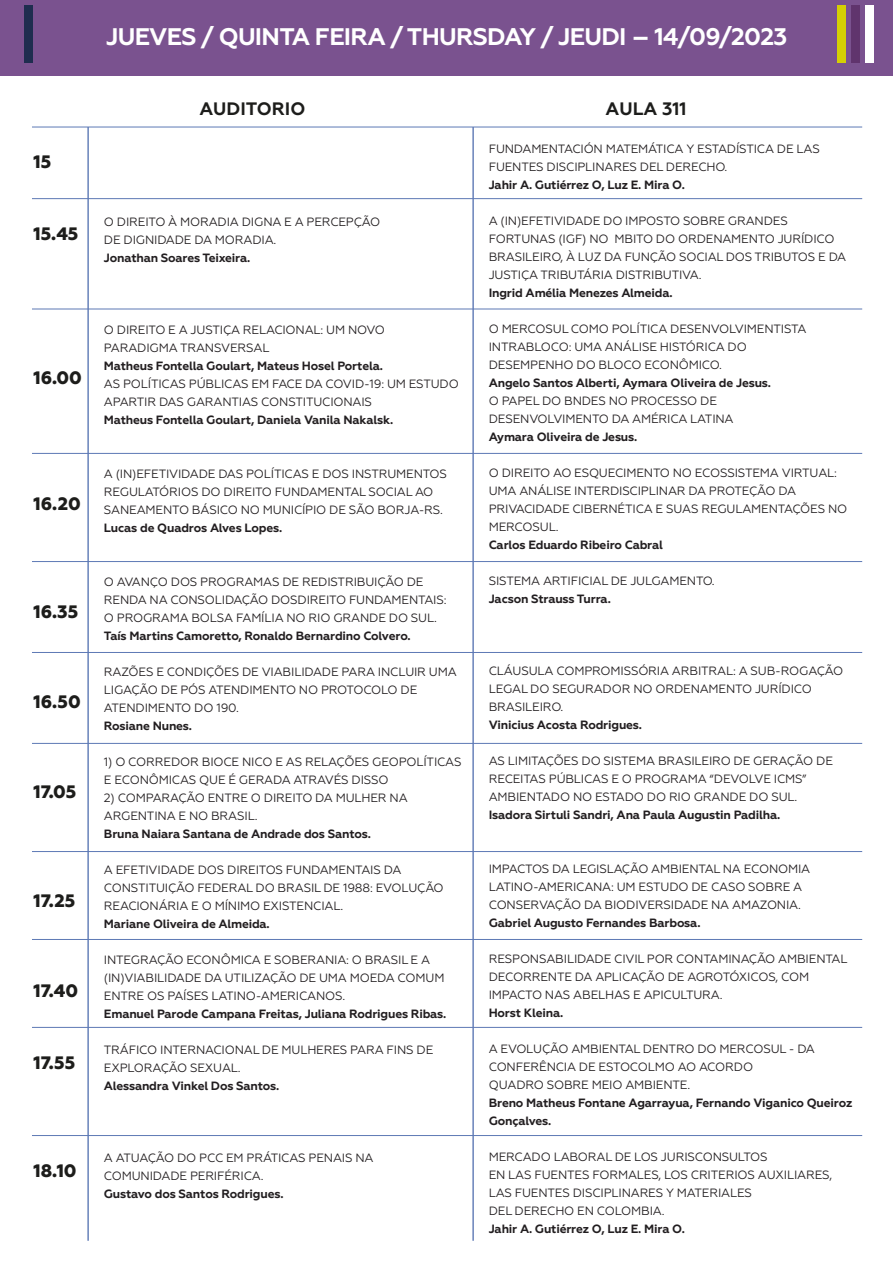
<style>
.page{position:relative;width:893px;height:1263px;background:#fff}
.page>*{position:absolute;margin:0;border:0;box-sizing:border-box;transform-origin:0 0}
.t1{font:700 24px "Geometria";letter-spacing:-.03em;color:#fff}
.t2{font:800 18px "Geometria";color:#1d1d1b}
.t3{font:700 18px "Geometria";color:#1d1d1b}
.t4{font:12px/18px "Geometria";letter-spacing:-.015em;color:#221e20}
.t5{font:700 12px/18px "Geometria";letter-spacing:-.015em;color:#221e20}
</style>
<div class="page">
<div style="left:0;top:0;width:893px;height:75px;background:#7a528f"></div>
<div style="left:24px;top:5px;width:8px;height:58px;background:#1f2d4f"></div>
<div style="left:837px;top:5px;width:8px;height:58px;background:#d5cf04"></div>
<div style="left:865px;top:5px;width:8px;height:58px;background:#fff"></div>
<div style="left:851px;top:5px;width:8px;height:58px;background:#60346d"></div>
<hr style="left:87px;top:127px;width:2px;height:1114px;background:#5d79b5">
<hr style="left:32px;top:127px;width:830px;height:1px;background:#5d79b5">
<hr style="left:32px;top:198px;width:830px;height:1px;background:#5d79b5">
<hr style="left:32px;top:309px;width:830px;height:1px;background:#5d79b5">
<hr style="left:32px;top:453px;width:830px;height:1px;background:#5d79b5">
<hr style="left:32px;top:561px;width:830px;height:1px;background:#5d79b5">
<hr style="left:32px;top:743px;width:830px;height:1px;background:#5d79b5">
<hr style="left:32px;top:851px;width:830px;height:1px;background:#5d79b5">
<hr style="left:32px;top:939px;width:830px;height:1px;background:#5d79b5">
<hr style="left:32px;top:1027px;width:830px;height:1px;background:#5d79b5">
<hr style="left:32px;top:1135px;width:830px;height:1px;background:#5d79b5">
<hr style="left:32px;top:652px;width:830px;height:1px;background:#5d79b5">
<hr style="left:472px;top:127px;width:2px;height:1114px;background:#5d79b5">
<h2 class="t2" style="left:34px;top:151px;width:19px">15</h2>
<h2 class="t2" style="left:34px;top:223px;width:46px">15.45</h2>
<h2 class="t2" style="left:34px;top:367px;width:50px">16.00</h2>
<h2 class="t2" style="left:34px;top:493px;width:49px">16.20</h2>
<h2 class="t2" style="left:34px;top:601px;width:46px">16.35</h2>
<h2 class="t2" style="left:34px;top:691px;width:49px">16.50</h2>
<h2 class="t2" style="left:34px;top:781px;width:44px">17.05</h2>
<h2 class="t2" style="left:34px;top:889px;width:43px">17.25</h2>
<h2 class="t2" style="left:34px;top:979px;width:46px">17.40</h2>
<h2 class="t2" style="left:34px;top:1051px;width:43px">17.55</h2>
<h2 class="t2" style="left:34px;top:1159px;width:45px">18.10</h2>
<h1 class="t1" style="left:106px;top:23px;width:683px">JUEVES / QUINTA FEIRA / THURSDAY / JEUDI – 14/09/2023</h1>
<h2 class="t3" style="left:199px;top:98px;width:107px">AUDITORIO</h2>
<h2 class="t3" style="left:606px;top:98px;width:82px">AULA 311</h2>
<p class="t4" style="left:104px;top:213px;width:278px">O DIREITO À MORADIA DIGNA E A PERCEPÇÃO<br>DE DIGNIDADE DA MORADIA.</p>
<p class="t5" style="left:104px;top:249px;width:148px">Jonathan Soares Teixeira.</p>
<p class="t4" style="left:104px;top:321px;width:282px">O DIREITO E A JUSTIÇA RELACIONAL: UM NOVO<br>PARADIGMA TRANSVERSAL</p>
<p class="t5" style="left:104px;top:357px;width:281px">Matheus Fontella Goulart, Mateus Hosel Portela.</p>
<p class="t4" style="left:104px;top:375px;width:356px">AS POLÍTICAS PÚBLICAS EM FACE DA COVID-19: UM ESTUDO<br>APARTIR DAS GARANTIAS CONSTITUCIONAIS</p>
<p class="t5" style="left:104px;top:411px;width:291px">Matheus Fontella Goulart, Daniela Vanila Nakalsk.</p>
<p class="t4" style="left:104px;top:465px;width:345px">A (IN)EFETIVIDADE DAS POLÍTICAS E DOS INSTRUMENTOS<br>REGULATÓRIOS DO DIREITO FUNDAMENTAL SOCIAL AO<br>SANEAMENTO BÁSICO NO MUNICÍPIO DE SÃO BORJA-RS.</p>
<p class="t5" style="left:104px;top:519px;width:180px">Lucas de Quadros Alves Lopes.</p>
<p class="t4" style="left:104px;top:573px;width:344px">O AVANÇO DOS PROGRAMAS DE REDISTRIBUIÇÃO DE<br>RENDA NA CONSOLIDAÇÃO DOSDIREITO FUNDAMENTAIS:<br>O PROGRAMA BOLSA FAMÍLIA NO RIO GRANDE DO SUL.</p>
<p class="t5" style="left:104px;top:627px;width:308px">Taís Martins Camoretto, Ronaldo Bernardino Colvero.</p>
<p class="t4" style="left:104px;top:663px;width:354px">RAZÕES E CONDIÇÕES DE VIABILIDADE PARA INCLUIR UMA<br>LIGAÇÃO DE PÓS ATENDIMENTO NO PROTOCOLO DE<br>ATENDIMENTO DO 190.</p>
<p class="t5" style="left:104px;top:717px;width:90px">Rosiane Nunes.</p>
<p class="t4" style="left:104px;top:753px;width:359px">1) O CORREDOR BIOCE NICO E AS RELAÇÕES GEOPOLÍTICAS<br>E ECONÔMICAS QUE É GERADA ATRAVÉS DISSO</p>
<p class="t4" style="left:104px;top:789px;width:305px">2) COMPARAÇÃO ENTRE O DIREITO DA MULHER NA<br>ARGENTINA E NO BRASIL.</p>
<p class="t5" style="left:104px;top:825px;width:269px">Bruna Naiara Santana de Andrade dos Santos.</p>
<p class="t4" style="left:104px;top:861px;width:341px">A EFETIVIDADE DOS DIREITOS FUNDAMENTAIS DA<br>CONSTITUIÇÃO FEDERAL DO BRASIL DE 1988: EVOLUÇÃO<br>REACIONÁRIA E O MÍNIMO EXISTENCIAL.</p>
<p class="t5" style="left:104px;top:915px;width:167px">Mariane Oliveira de Almeida.</p>
<p class="t4" style="left:104px;top:951px;width:342px">INTEGRAÇÃO ECONÔMICA E SOBERANIA: O BRASIL E A (IN)VIABILIDADE DA UTILIZAÇÃO DE UMA MOEDA COMUM<br>ENTRE OS PAÍSES LATINO-AMERICANOS.</p>
<p class="t5" style="left:104px;top:1005px;width:344px">Emanuel Parode Campana Freitas, Juliana Rodrigues Ribas.</p>
<p class="t4" style="left:104px;top:1041px;width:331px">TRÁFICO INTERNACIONAL DE MULHERES PARA FINS DE<br>EXPLORAÇÃO SEXUAL.</p>
<p class="t5" style="left:104px;top:1077px;width:177px">Alessandra Vinkel Dos Santos.</p>
<p class="t4" style="left:104px;top:1149px;width:271px">A ATUAÇÃO DO PCC EM PRÁTICAS PENAIS NA<br>COMUNIDADE PERIFÉRICA.</p>
<p class="t5" style="left:104px;top:1185px;width:181px">Gustavo dos Santos Rodrigues.</p>
<p class="t4" style="left:489px;top:140px;width:333px">FUNDAMENTACIÓN MATEMÁTICA Y ESTADÍSTICA DE LAS<br>FUENTES DISCIPLINARES DEL DERECHO.</p>
<p class="t5" style="left:489px;top:176px;width:198px">Jahir A. Gutiérrez O, Luz E. Mira O.</p>
<p class="t4" style="left:489px;top:212px;width:359px">A (IN)EFETIVIDADE DO IMPOSTO SOBRE GRANDES FORTUNAS (IGF) NO MBITO DO ORDENAMENTO JURÍDICO BRASILEIRO, À LUZ DA FUNÇÃO SOCIAL DOS TRIBUTOS E DA JUSTIÇA TRIBUTÁRIA DISTRIBUTIVA.</p>
<p class="t5" style="left:489px;top:284px;width:185px">Ingrid Amélia Menezes Almeida.</p>
<p class="t4" style="left:489px;top:320px;width:319px">O MERCOSUL COMO POLÍTICA DESENVOLVIMENTISTA<br>INTRABLOCO: UMA ANÁLISE HISTÓRICA DO<br>DESEMPENHO DO BLOCO ECONÔMICO.</p>
<p class="t5" style="left:489px;top:374px;width:284px">Angelo Santos Alberti, Aymara Oliveira de Jesus.</p>
<p class="t4" style="left:489px;top:392px;width:246px">O PAPEL DO BNDES NO PROCESSO DE<br>DESENVOLVIMENTO DA AMÉRICA LATINA</p>
<p class="t5" style="left:489px;top:428px;width:150px">Aymara Oliveira de Jesus.</p>
<p class="t4" style="left:489px;top:464px;width:360px">O DIREITO AO ESQUECIMENTO NO ECOSSISTEMA VIRTUAL:<br>UMA ANÁLISE INTERDISCIPLINAR DA PROTEÇÃO DA PRIVACIDADE CIBERNÉTICA E SUAS REGULAMENTAÇÕES NO MERCOSUL.</p>
<p class="t5" style="left:489px;top:536px;width:176px">Carlos Eduardo Ribeiro Cabral</p>
<p class="t4" style="left:489px;top:572px;width:228px">SISTEMA ARTIFICIAL DE JULGAMENTO.</p>
<p class="t5" style="left:489px;top:590px;width:124px">Jacson Strauss Turra.</p>
<p class="t4" style="left:489px;top:662px;width:356px">CLÁUSULA COMPROMISSÓRIA ARBITRAL: A SUB-ROGAÇÃO<br>LEGAL DO SEGURADOR NO ORDENAMENTO JURÍDICO<br>BRASILEIRO.</p>
<p class="t5" style="left:489px;top:716px;width:155px">Vinicius Acosta Rodrigues.</p>
<p class="t4" style="left:489px;top:752px;width:346px">AS LIMITAÇÕES DO SISTEMA BRASILEIRO DE GERAÇÃO DE<br>RECEITAS PÚBLICAS E O PROGRAMA “DEVOLVE ICMS”<br>AMBIENTADO NO ESTADO DO RIO GRANDE DO SUL.</p>
<p class="t5" style="left:489px;top:806px;width:293px">Isadora Sirtuli Sandri, Ana Paula Augustin Padilha.</p>
<p class="t4" style="left:489px;top:860px;width:323px">IMPACTOS DA LEGISLAÇÃO AMBIENTAL NA ECONOMIA<br>LATINO-AMERICANA: UM ESTUDO DE CASO SOBRE A<br>CONSERVAÇÃO DA BIODIVERSIDADE NA AMAZONIA.</p>
<p class="t5" style="left:489px;top:914px;width:213px">Gabriel Augusto Fernandes Barbosa.</p>
<p class="t4" style="left:489px;top:950px;width:360px">RESPONSABILIDADE CIVIL POR CONTAMINAÇÃO AMBIENTAL<br>DECORRENTE DA APLICAÇÃO DE AGROTÓXICOS, COM<br>IMPACTO NAS ABELHAS E APICULTURA.</p>
<p class="t5" style="left:489px;top:1004px;width:76px">Horst Kleina.</p>
<p class="t4" style="left:489px;top:1040px;width:328px">A EVOLUÇÃO AMBIENTAL DENTRO DO MERCOSUL - DA<br>CONFERÊNCIA DE ESTOCOLMO AO ACORDO<br>QUADRO SOBRE MEIO AMBIENTE.</p>
<p class="t5" style="left:489px;top:1094px;width:365px">Breno Matheus Fontane Agarrayua, Fernando Viganico Queiroz<br>Gonçalves.</p>
<p class="t4" style="left:489px;top:1148px;width:345px">MERCADO LABORAL DE LOS JURISCONSULTOS<br>EN LAS FUENTES FORMALES, LOS CRITERIOS AUXILIARES, LAS FUENTES DISCIPLINARES Y MATERIALES<br>DEL DERECHO EN COLOMBIA.</p>
<p class="t5" style="left:489px;top:1220px;width:198px">Jahir A. Gutiérrez O, Luz E. Mira O.</p>
</div>
